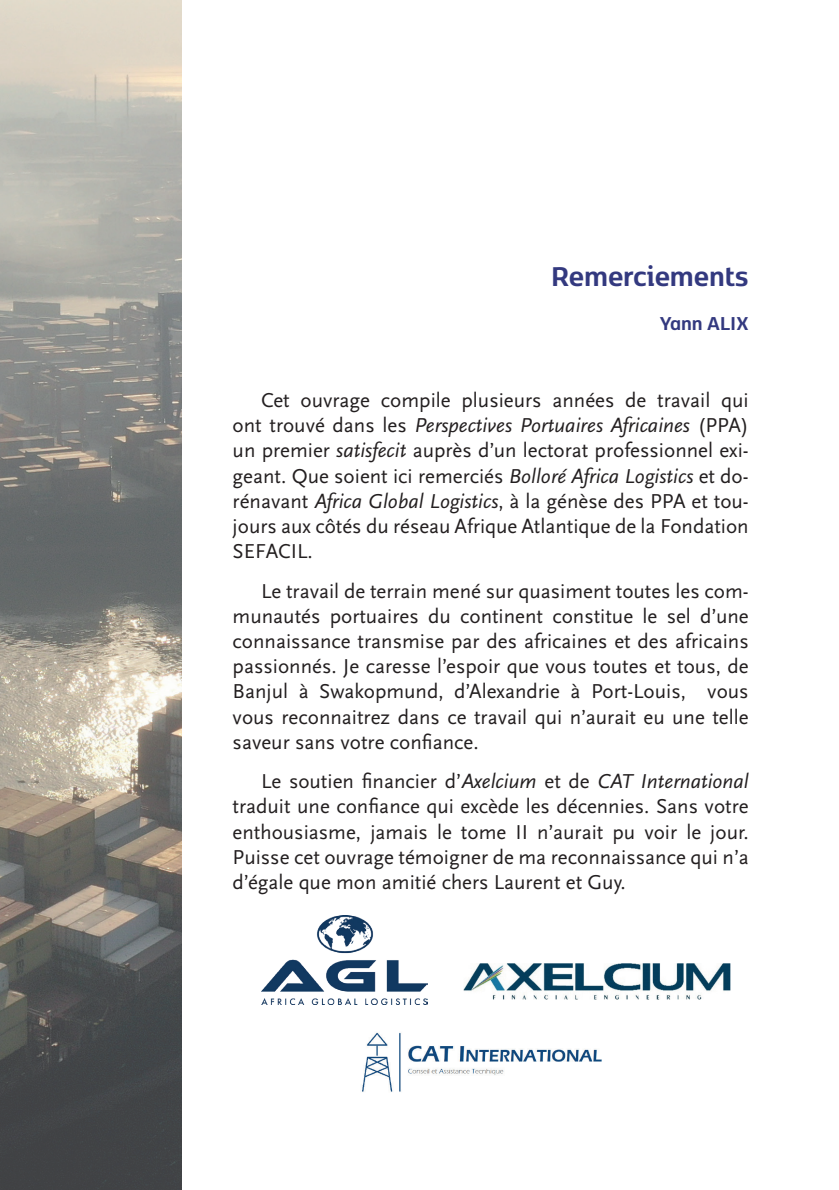
<style>
.page{position:relative;width:839px;height:1190px;background:#fff}
.page>*{position:absolute;margin:0;border:0;box-sizing:border-box;transform-origin:0 0}
.t1{font:700 32px "Kobenhavn CS";letter-spacing:-.005em;color:#33397f}
.t2{font:700 22px "Kobenhavn CS";letter-spacing:-.005em;color:#33397f}
.t3{font:21px/25.2px "Scala Sans Pro";color:#231f20;text-align:justify}
.s1{font-style:italic}
</style>
<div class="page">
<img style="left:0;top:0;width:181px;height:1190px">
<img style="left:261px;top:915px;width:166px;height:89px">
<img style="left:463px;top:963px;width:267px;height:36px">
<img style="left:362px;top:1032px;width:240px;height:60px">
<h1 class="t1" style="left:550px;top:253px;width:199px">Remerciements</h1>
<p class="t2" style="left:659px;top:307px;width:90px">Yann ALIX</p>
<p class="t3" style="left:232px;top:387px;width:517px;text-indent:28px">Cet ouvrage compile plusieurs années de travail qui ont trouvé dans les <span class="s1">Perspectives Portuaires Africaines</span> (PPA) un premier <span class="s1">satisfecit</span> auprès d’un lectorat professionnel exi&shy;geant. Que soient ici remerciés <span class="s1">Bolloré Africa Logistics</span> et do&shy;rénavant <span class="s1">Africa Global Logistics</span>, à la génèse des PPA et tou&shy;jours aux côtés du réseau Afrique Atlantique de la Fondation SEFACIL.</p>
<p class="t3" style="left:232px;top:578px;width:517px;text-indent:28px">Le travail de terrain mené sur quasiment toutes les com&shy;munautés portuaires du continent constitue le sel d’une connaissance transmise par des africaines et des africains passionnés. Je caresse l’espoir que vous toutes et tous, de Banjul à Swakopmund, d’Alexandrie à Port-Louis, vous vous reconnaitrez dans ce travail qui n’aurait eu une telle saveur sans votre confiance.</p>
<p class="t3" style="left:232px;top:769px;width:517px;text-indent:28px">Le soutien financier d’<span class="s1">Axelcium</span> et de <span class="s1">CAT International </span>traduit une confiance qui excède les décennies. Sans votre enthousiasme, jamais le tome II n’aurait pu voir le jour.<br>Puisse cet ouvrage témoigner de ma reconnaissance qui n’a d’égale que mon amitié chers Laurent et Guy.</p>
</div>
